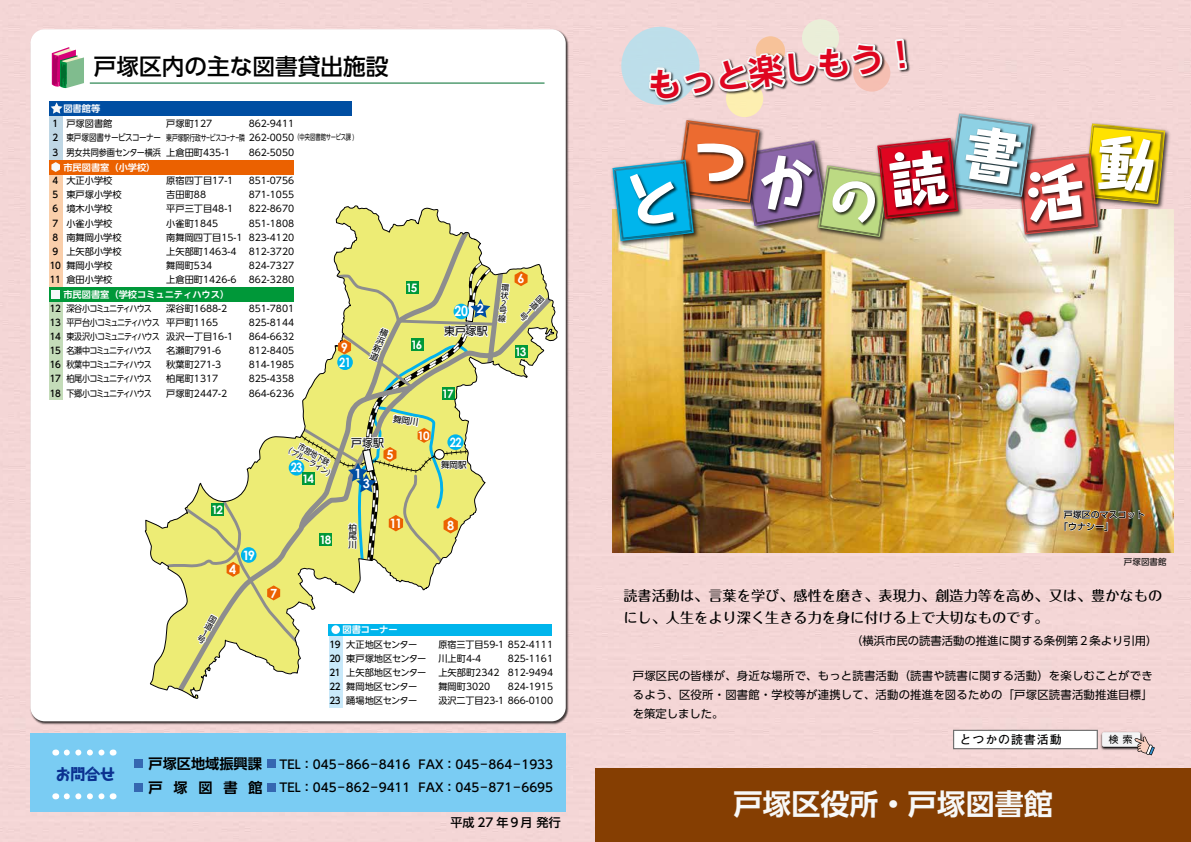
<style>
.page{position:relative;width:1191px;height:842px;background:#f4d6d6}
.page>*{position:absolute;margin:0;border:0;box-sizing:border-box;transform-origin:0 0}
.t1{font:700 34px "UD Shin Go NT Pro De";color:#e22435}
.t2{font:700 29.1px "UD Shin Go NT Pro De";color:#f7f8f8}
.t3{font:500 22.7px "UD Shin Go Pro";color:#000}
.t4{font:800 15.6px "Taka Hand Std";color:#0b3190}
.t5{font:500 14.2px/21.3px "Maru Fo Pro";color:#000}
.t6{font:700 14.2px "UD Shin Go NT Pro De";color:#000}
.t7{font:700 14.1px "Century Gothic";color:#fff;scale:.86 1}
.t8{font:700 12.9px "Century Gothic";letter-spacing:-.05em;color:#fff;scale:.86 1}
.t9{font:700 12.9px "Century Gothic";letter-spacing:-.05em;color:#fff}
.t10{font:700 12.7px "Century Gothic";color:#fff}
.t11{font:500 12px "UD Shin Go NT Pro";color:#000}
.t12{font:700 12px "Futo Go B101 Pro";letter-spacing:.075em;color:#000}
.t13{font:700 11.7px "Century Gothic";letter-spacing:-.12em;color:#fff}
.t14{font:11.3px/19.1px "UD Shin Go Pro";letter-spacing:.02em;color:#000;text-align:justify}
.t15{font:11.3px "UD Shin Go Pro";color:#000}
.t16{font:10.9px "UD Shin Go NT Pro";color:#000}
.t17{font:9.6px "UD Shin Go Pro";color:#000}
.t18{font:9.2px/14.2px "UD Shin Go NT Pro";color:#000}
.t19{font:9.2px/14.2px "UD Shin Go NT Pro";letter-spacing:-.12em;color:#000;scale:.87 1}
.t20{font:9.2px/14.2px "UD Shin Go NT Pro";letter-spacing:-.035em;color:#000}
.t21{font:700 9.2px "UD Shin Go NT Pro De";color:#fff}
.t22{font:500 9.2px/14.2px "UD Shin Go NT Pro";letter-spacing:-.05em;color:#000;text-align:justify;scale:.95 1}
.t23{font:500 9px/12px "Shin Go Pro";color:#000}
.t24{font:8.5px "UD Shin Go NT Pro";letter-spacing:-.03em;color:#000;scale:.68 1}
.t25{font:8.5px/8.5px "UD Shin Go NT Pro";letter-spacing:-.03em;color:#000;text-align:justify}
.t26{font:8.5px "UD Shin Go Pro";color:#000}
.t27{font:7.8px "UD Shin Go NT Pro";letter-spacing:-.03em;color:#000;scale:.9 1}
.t28{font:7.8px "UD Shin Go NT Pro";letter-spacing:-.03em;color:#000;scale:.68 1}
.s1{font-size:9.2px}
</style>
<div class="page">
<div style="left:30px;top:29px;width:536px;height:692px;background:#fff;border-radius:14px"></div>
<div style="left:621px;top:27px;width:78px;height:78px;background:#bddeea;border-radius:50%"></div>
<div style="left:802px;top:19px;width:37px;height:37px;background:#e9f2d9;border-radius:50%"></div>
<svg style="left:52px;top:47px;width:32px;height:41px"></svg>
<hr style="left:90px;top:83px;width:454px;height:1px;background:#006d2e">
<div style="left:49px;top:104px;width:14px;height:64px;background:#bfd7e5"></div>
<div style="left:49px;top:173px;width:14px;height:114px;background:#facfab"></div>
<div style="left:49px;top:298px;width:14px;height:102px;background:#c4dcb9"></div>
<div style="left:49px;top:101px;width:303px;height:14px;background:#004ea2"></div>
<div style="left:49px;top:160px;width:245px;height:14px;background:#eb6100"></div>
<div style="left:49px;top:287px;width:245px;height:14px;background:#009839"></div>
<svg style="left:51px;top:102px;width:12px;height:12px"></svg>
<div style="left:51px;top:290px;width:9px;height:8px;background:#f7f8f8"></div>
<svg style="left:51px;top:162px;width:9px;height:10px"></svg>
<div style="left:329px;top:626px;width:13px;height:82px;background:#c9e9fa"></div>
<img style="left:612px;top:209px;width:562px;height:344px">
<img style="left:815px;top:241px;width:80px;height:2px">
<div style="left:595px;top:768px;width:596px;height:74px;background:#853e02"></div>
<div style="left:31px;top:733px;width:535px;height:79px;background:#7accf3"></div>
<img style="left:609px;top:156px;width:92px;height:92px">
<img style="left:1165px;top:120px;width:7px;height:91px">
<img style="left:642px;top:32px;width:285px;height:82px">
<svg style="left:646px;top:40px;width:236px;height:61px"></svg>
<svg style="left:892px;top:36px;width:17px;height:37px"></svg>
<svg style="left:67px;top:749px;width:38px;height:6px"></svg>
<svg style="left:67px;top:793px;width:38px;height:6px"></svg>
<div style="left:135px;top:760px;width:8px;height:8px;background:#3567b1"></div>
<div style="left:135px;top:783px;width:8px;height:8px;background:#3567b1"></div>
<div style="left:267px;top:760px;width:8px;height:8px;background:#3567b1"></div>
<div style="left:267px;top:783px;width:8px;height:8px;background:#3567b1"></div>
<img style="left:945px;top:110px;width:94px;height:4px">
<img style="left:612px;top:114px;width:553px;height:127px">
<img style="left:1099px;top:730px;width:46px;height:21px">
<div style="left:1102px;top:732px;width:38px;height:15px;background:#f4f4f5;border-radius:2px"></div>
<div style="left:953px;top:730px;width:144px;height:19px;background:#fff"></div>
<div style="left:953px;top:730px;width:144px;height:19px;border:1px solid #727171"></div>
<svg style="left:1134px;top:736px;width:20px;height:19px"></svg>
<svg style="left:144px;top:205px;width:414px;height:501px"></svg>
<svg style="left:163px;top:275px;width:194px;height:269px"></svg>
<img style="left:1062px;top:509px;width:83px;height:23px">
<svg style="left:498px;top:284px;width:11px;height:39px"></svg>
<svg style="left:393px;top:414px;width:25px;height:12px"></svg>
<svg style="left:518px;top:295px;width:26px;height:27px"></svg>
<svg style="left:196px;top:614px;width:21px;height:30px"></svg>
<h3 class="t3" style="left:94px;top:48px;width:296px">戸塚区内の主な図書貸出施設</h3>
<p class="t21" style="left:63px;top:101px;width:38px">図書館等</p>
<p class="t18" style="left:66px;top:116px;width:96px">戸塚図書館<br>東戸塚図書サービスコーナー男女共同参画センター横浜</p>
<p class="t18" style="left:66px;top:173px;width:57px">大正小学校東戸塚小学校境木小学校小雀小学校南舞岡小学校上矢部小学校舞岡小学校倉田小学校</p>
<p class="t19" style="left:66px;top:301px;width:109px">深谷小コミュニティハウス平戸台小コミュニティハウス東汲沢小コミュニティハウス名瀬中コミュニティハウス秋葉中コミュニティハウス柏尾小コミュニティハウス下郷小コミュニティハウス</p>
<p class="t18" style="left:166px;top:116px;width:47px">戸塚町127</p>
<p class="t24" style="left:166px;top:131px;width:190px">東戸塚駅行政サービスコーナー隣 <span class="s1">262-0050</span></p>
<p class="t18" style="left:166px;top:145px;width:66px">上倉田町435-1</p>
<p class="t18" style="left:166px;top:173px;width:78px">原宿四丁目17-1吉田町88<br>平戸三丁目48-1小雀町1845<br>南舞岡四丁目15-1上矢部町1463-4舞岡町534<br>上倉田町1426-6</p>
<p class="t18" style="left:166px;top:301px;width:69px">深谷町1688-2平戸町1165<br>汲沢一丁目16-1名瀬町791-6<br>秋葉町271-3<br>柏尾町1317<br>戸塚町2447-2</p>
<p class="t18" style="left:249px;top:116px;width:47px">862-9411</p>
<p class="t22" style="left:52px;top:116px;width:8px">1<br>2<br>3</p>
<p class="t22" style="left:50px;top:173px;width:13px;text-align:left">4<br>5<br>6<br>7<br>8<br>9<br>10<br>11</p>
<p class="t22" style="left:50px;top:301px;width:13px">12<br>13<br>14<br>15<br>16<br>17<br>18</p>
<p class="t28" style="left:294px;top:130px;width:90px">（中央図書館サービス課 (</p>
<p class="t18" style="left:249px;top:145px;width:47px">862-5050</p>
<p class="t18" style="left:249px;top:173px;width:47px;text-align:justify">851-0756<br>871-1055<br>822-8670<br>851-1808<br>823-4120<br>812-3720<br>824-7327<br>862-3280</p>
<p class="t18" style="left:249px;top:301px;width:47px;text-align:justify">851-7801<br>825-8144<br>864-6632<br>812-8405<br>814-1985<br>825-4358<br>864-6236</p>
<p class="t21" style="left:63px;top:160px;width:94px">市民図書室（小学校(</p>
<p class="t21" style="left:63px;top:287px;width:167px">市民図書室（学校コミュニティハウス(</p>
<h3 class="t10" style="left:341px;top:337px;width:9px">9</h3>
<h3 class="t8" style="left:339px;top:352px;width:15px">21</h3>
<p class="t25" style="left:381px;top:327px;width:6px;rotate:22deg">横浜新道</p>
<p class="t13" style="left:406px;top:279px;width:13px">15</p>
<p class="t13" style="left:411px;top:336px;width:13px">16</p>
<h3 class="t7" style="left:454px;top:300px;width:17px">20</h3>
<h3 class="t10" style="left:477px;top:299px;width:9px">2</h3>
<p class="t16" style="left:444px;top:322px;width:45px">東戸塚駅</p>
<p class="t13" style="left:442px;top:385px;width:13px">17</p>
<p class="t13" style="left:211px;top:501px;width:13px">12</p>
<h3 class="t9" style="left:242px;top:545px;width:14px">19</h3>
<h3 class="t10" style="left:229px;top:559px;width:9px">4</h3>
<p class="t27" style="left:302px;top:440px;width:40px;rotate:30deg">市営地下鉄</p>
<p class="t27" style="left:288px;top:442px;width:64px;rotate:30deg">（ブルーライン(</p>
<h3 class="t8" style="left:291px;top:458px;width:15px">23</h3>
<p class="t13" style="left:302px;top:470px;width:13px">14</p>
<p class="t13" style="left:319px;top:531px;width:13px">18</p>
<p class="t16" style="left:351px;top:434px;width:34px">戸塚駅</p>
<h3 class="t10" style="left:354px;top:464px;width:9px">1</h3>
<h3 class="t10" style="left:363px;top:474px;width:9px">3</h3>
<p class="t25" style="left:348px;top:523px;width:10px">柏尾川</p>
<h3 class="t10" style="left:386px;top:445px;width:9px">5</h3>
<h3 class="t9" style="left:389px;top:513px;width:14px">11</h3>
<h3 class="t10" style="left:270px;top:584px;width:9px">7</h3>
<p class="t21" style="left:342px;top:622px;width:57px">図書コーナー</p>
<p class="t13" style="left:417px;top:427px;width:13px">10</p>
<h3 class="t8" style="left:450px;top:432px;width:15px">22</h3>
<p class="t25" style="left:441px;top:460px;width:27px">舞岡駅</p>
<h3 class="t10" style="left:447px;top:515px;width:9px">8</h3>
<h3 class="t10" style="left:517px;top:269px;width:9px">6</h3>
<p class="t13" style="left:515px;top:343px;width:13px">13</p>
<h3 class="t4" style="left:55px;top:763px;width:62px">お問合せ</h3>
<p class="t22" style="left:330px;top:637px;width:13px">19<br>20<br>21<br>22<br>23</p>
<p class="t20" style="left:346px;top:637px;width:82px">大正地区センター東戸塚地区センター上矢部地区センター舞岡地区センター踊場地区センター</p>
<p class="t18" style="left:438px;top:637px;width:116px">原宿三丁目59-1 852-4111川上町4-4<br>上矢部町2342<br>舞岡町3020<br>汲沢二丁目23-1 866-0100</p>
<p class="t18" style="left:507px;top:651px;width:47px;text-align:justify">825-1161<br>812-9494<br>824-1915</p>
<h3 class="t6" style="left:149px;top:752px;width:115px">戸塚区地域振興課</h3>
<h3 class="t11" style="left:279px;top:754px;width:132px">TEL：045－866－8416</h3>
<h3 class="t11" style="left:418px;top:754px;width:136px">FAX：045－864－1933</h3>
<h3 class="t6" style="left:149px;top:776px;width:91px">戸塚図書</h3>
<h3 class="t6" style="left:248px;top:776px;width:16px">館</h3>
<h3 class="t11" style="left:279px;top:778px;width:132px">TEL：045－862－9411</h3>
<h3 class="t11" style="left:418px;top:778px;width:136px">FAX：045－871－6695</h3>
<h3 class="t11" style="left:450px;top:812px;width:112px">平成 27 年９月発行</h3>
<h1 class="t1" style="left:644px;top:59px;width:274px;rotate:-7deg">もっと楽しもう!</h1>
<p class="t23" style="left:1059px;top:507px;width:87px;text-indent:4px">戸塚区のマスコット「ウナシー「</p>
<p class="t26" style="left:1124px;top:554px;width:44px">戸塚図書館</p>
<h3 class="t5" style="left:623px;top:584px;width:540px">読書活動は、言葉を学び、感性を磨き、表現力、創造力等を高め、又は、豊かなものにし、人生をより深く生きる力を身に付ける上で大切なものです。</h3>
<p class="t15" style="left:851px;top:631px;width:308px">（横浜市民の読書活動の推進に関する条例第２条より引用(</p>
<p class="t14" style="left:633px;top:665px;width:521px">戸塚区民の皆様が、身近な場所で、もっと読書活動（読書や読書に関する活動）を楽しむことができるよう、区役所・図書館・学校等が連携して、活動の推進を図るための「戸塚区読書活動推進目標「を策定しました。</p>
<h3 class="t12" style="left:959px;top:730px;width:104px">とつかの読書活動</h3>
<h2 class="t2" style="left:733px;top:780px;width:321px">戸塚区役所・戸塚図書館</h2>
<p class="t17" style="left:1108px;top:732px;width:25px">検索</p>
</div>
